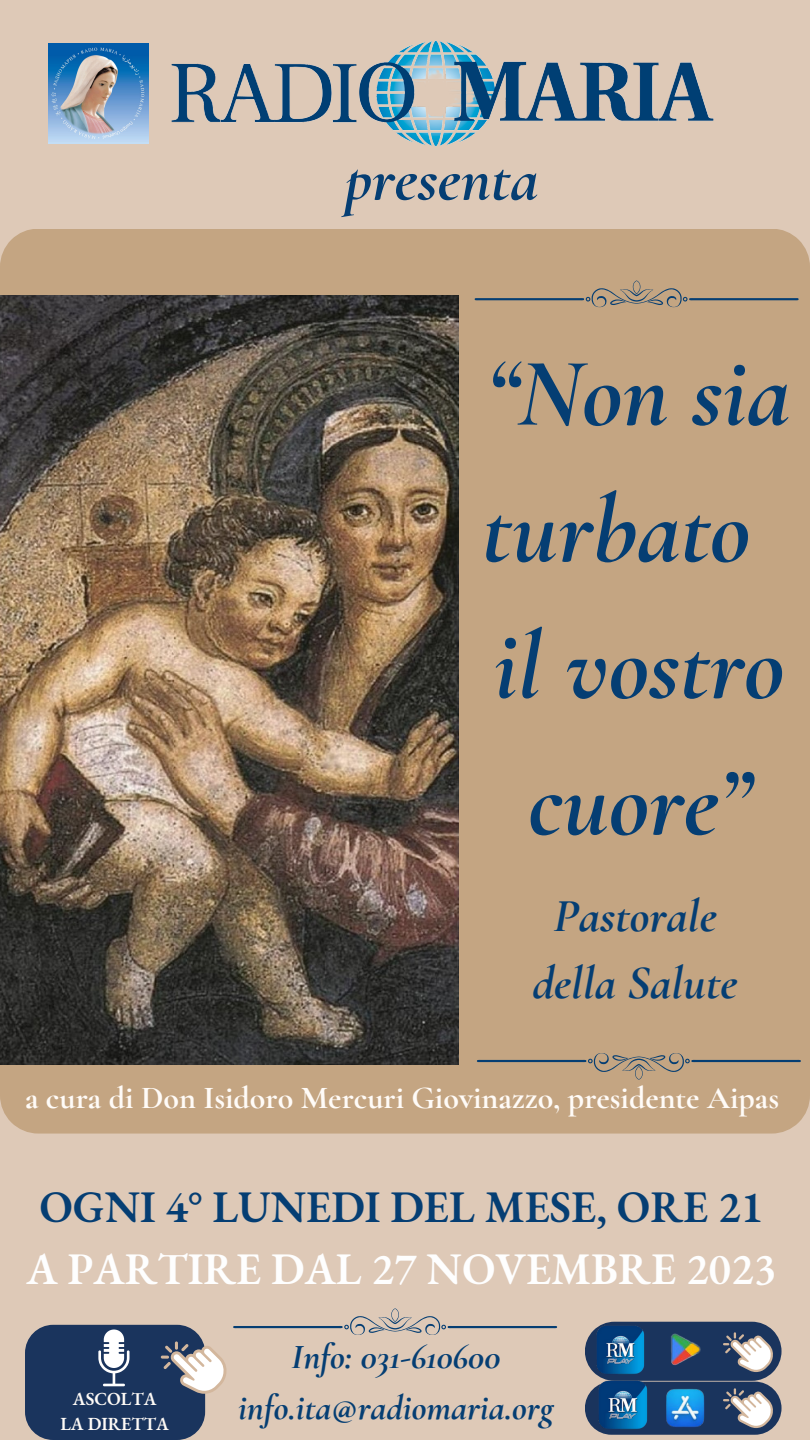
<style>
.page{position:relative;width:810px;height:1440px;background:#dec9b7}
.page>*{position:absolute;margin:0;border:0;box-sizing:border-box;transform-origin:0 0}
.t1{font:italic 700 98px/136.5px "Cormorant Garamond";color:#053e73;text-align:center}
.t2{font:italic 700 64px "Cormorant Garamond";color:#053e73}
.t3{font:italic 700 48px "Cormorant Garamond";color:#053e73}
.t4{font:600 44px "EB Garamond";color:#053e73}
.t5{font:600 44px "EB Garamond";color:#fefefe}
.t6{font:italic 700 36px "Cormorant Garamond";color:#053e73}
.t7{font:700 32px "Cormorant Garamond";color:#fffbf7}
.t8{font:600 18px "EB Garamond";color:#fffbf7}
</style>
<div class="page">
<div style="left:0;top:229px;width:810px;height:905px;background:#c4a582"></div>
<img style="left:171px;top:40px;width:543px;height:107px">
<svg style="left:475px;top:280px;width:324px;height:27px;background:#b29b80"></svg>
<svg style="left:477px;top:1053px;width:324px;height:27px;background:#b29b80"></svg>
<svg style="left:233px;top:1308px;width:324px;height:27px"></svg>
<img style="left:0;top:295px;width:459px;height:770px">
<div style="left:25px;top:1325px;width:180px;height:115px;background:#1a345d;border-radius:28px"></div>
<svg style="left:98px;top:1330px;width:32px;height:56px"></svg>
<svg style="left:161px;top:1341px;width:66px;height:53px"></svg>
<svg style="left:585px;top:1322px;width:197px;height:59px;background:#4e5d78"></svg>
<img style="left:595px;top:1326px;width:51px;height:48px">
<img style="left:665px;top:1326px;width:37px;height:47px">
<div style="left:585px;top:1382px;width:197px;height:53px;background:#1a345d;border-radius:27px"></div>
<img style="left:598px;top:1381px;width:50px;height:48px">
<svg style="left:723px;top:1388px;width:50px;height:40px"></svg>
<img style="left:666px;top:1389px;width:39px;height:39px">
<img style="left:48px;top:44px;width:100px;height:99px">
<p class="t2" style="left:346px;top:140px;width:194px">presenta</p>
<p class="t1" style="left:482px;top:325px;width:310px">“Non sia turbato il vostro cuore”</p>
<p class="t3" style="left:553px;top:887px;width:165px">Pastorale</p>
<p class="t3" style="left:533px;top:954px;width:207px">della Salute</p>
<p class="t7" style="left:25px;top:1079px;width:756px">a cura di Don Isidoro Mercuri Giovinazzo, presidente Aipas</p>
<p class="t4" style="left:39px;top:1178px;width:725px">OGNI 4° LUNEDI DEL MESE, ORE 21</p>
<p class="t5" style="left:26px;top:1239px;width:751px">A PARTIRE DAL 27 NOVEMBRE 2023</p>
<p class="t8" style="left:73px;top:1387px;width:85px">ASCOLTA</p>
<p class="t8" style="left:60px;top:1412px;width:110px">LA DIRETTA</p>
<p class="t6" style="left:291px;top:1335px;width:211px">Info: 031-610600</p>
<p class="t6" style="left:238px;top:1385px;width:317px">info.ita@radiomaria.org</p>
</div>
